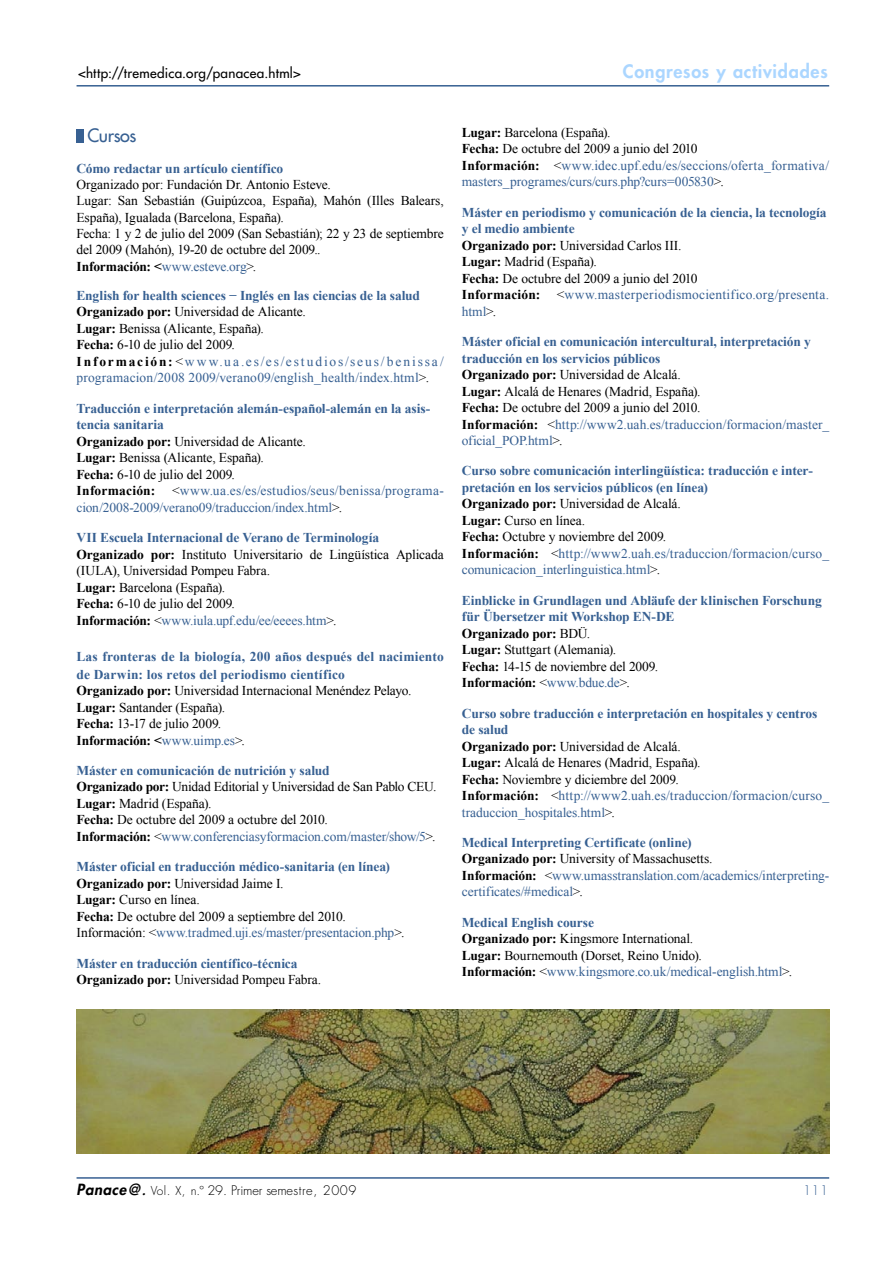
<style>
.page{position:relative;width:893px;height:1263px;background:#fff}
.page>*{position:absolute;margin:0;border:0;box-sizing:border-box;transform-origin:0 0}
.t1{font:800 18px "Futura Std";letter-spacing:.04em;color:#abd6ff}
.t2{font:500 18px "Futura Std";letter-spacing:-.02em;color:#376092}
.t3{font:13.5px/16.5px "Times New Roman";letter-spacing:-.01em;color:#000}
.t4{font:700 13.5px/16.5px "Times New Roman";letter-spacing:-.01em;color:#376092}
.t5{font:13.5px/16.5px "Times New Roman";color:#376092}
.t6{font:700 13.5px/18px "Times New Roman";letter-spacing:.01em;color:#376092}
.t7{font:500 13.5px "Futura Std";letter-spacing:.025em;color:#000}
.t8{font:300 12.9px "Futura Std";letter-spacing:-.015em;color:#000}
.t9{font:300 12.9px "Futura Std";color:#376092}
.s1{font-weight:700}
.s2{color:#376092}
.s3{font-weight:700;color:#000}
.s4{color:#000}
.s5{font-weight:400;color:#000}
.s6{font-weight:700;color:#376092}
.s7{font-weight:400}
.s8{font-weight:800;font-style:italic;font-size:15px}
.s9{font-weight:800;font-style:italic;font-size:12px}
.s10{font-size:12px}
</style>
<div class="page">
<hr style="left:77px;top:1177px;width:752px;height:2px;background:#376092">
<hr style="left:77px;top:85px;width:752px;height:2px;background:#376092">
<div style="left:77px;top:129px;width:7px;height:13px;background:#376092"></div>
<img style="left:77px;top:1009px;width:752px;height:144px">
<p class="t7" style="left:78px;top:65px;width:224px">&lt;http://tremedica.org/panacea.html&gt;</p>
<h1 class="t1" style="left:623px;top:60px;width:206px">Congresos y actividades</h1>
<h1 class="t2" style="left:87px;top:124px;width:51px">Cursos</h1>
<p class="t4" style="left:77px;top:159px;width:208px">Cómo redactar un artículo científico</p>
<p class="t3" style="left:77px;top:176px;width:369px">Organizado por: Fundación Dr. Antonio Esteve.<br>Lugar: San Sebastián (Guipúzcoa, España), Mahón (Illes Balears, España), Igualada (Barcelona, España).<br>Fecha: 1 y 2 de julio del 2009 (San Sebastián); 22 y 23 de septiembre del 2009 (Mahón), 19-20 de octubre del 2009..<br><span class="s1">Información: &lt;</span><span class="s2">www.esteve.org</span>&gt;.</p>
<p class="t5" style="left:77px;top:287px;width:369px"><span class="s1">English for health sciences − Inglés en las ciencias de la salud </span><span class="s3">Organizado por:</span> <span class="s4">Universidad de Alicante.<br></span><span class="s3">Lugar:</span> <span class="s4">Benissa (Alicante, España).<br></span><span class="s3">Fecha:</span> <span class="s4">6-10 de julio del 2009.<br></span><span class="s3">Información:</span><span class="s4">&lt;</span>www.ua.es/es/estudios/seus/benissa/ programacion/2008 2009/verano09/english_health/index.html<span class="s4">&gt;.</span></p>
<p class="t4" style="left:77px;top:400px;width:355px">Traducción e interpretación alemán-español-alemán en la asis&shy;tencia sanitaria<br><span class="s4">Organizado por:</span> <span class="s5">Universidad de Alicante.<br></span><span class="s4">Lugar:</span> <span class="s5">Benissa (Alicante, España).<br></span><span class="s4">Fecha:</span> <span class="s5">6-10 de julio del 2009.<br></span><span class="s4">Información:</span></p>
<p class="t5" style="left:77px;top:482px;width:369px;text-indent:96px"><span class="s4">&lt;</span>www.ua.es/es/estudios/seus/benissa/programa&shy;cion/2008-2009/verano09/traduccion/index.html<span class="s4">&gt;.</span></p>
<p class="t3" style="left:77px;top:529px;width:369px"><span class="s6">VII Escuela Internacional de Verano de Terminología </span><span class="s1">Organizado por:</span> Instituto Universitario de Lingüística Aplicada (IULA), Universidad Pompeu Fabra.<br><span class="s1">Lugar:</span> Barcelona (España).<br><span class="s1">Fecha:</span> 6-10 de julio del 2009.<br><span class="s1">Información:</span> &lt;<span class="s2">www.iula.upf.edu/ee/eeees.htm</span>&gt;.</p>
<p class="t6" style="left:77px;top:647px;width:369px">Las fronteras de la biología, 200 años después del nacimiento de Darwin: los retos del periodismo científico</p>
<p class="t3" style="left:77px;top:682px;width:336px"><span class="s1">Organizado por:</span> Universidad Internacional Menéndez Pelayo.<br><span class="s1">Lugar:</span> Santander (España).<br><span class="s1">Fecha:</span> 13-17 de julio 2009.<br><span class="s1">Información: &lt;</span><span class="s2">www.uimp.es</span>&gt;.</p>
<p class="t3" style="left:77px;top:762px;width:361px"><span class="s6">Máster en comunicación de nutrición y salud<br></span><span class="s1">Organizado por:</span> Unidad Editorial y Universidad de San Pablo CEU.<br><span class="s1">Lugar:</span> Madrid (España).<br><span class="s1">Fecha:</span> De octubre del 2009 a octubre del 2010.<br><span class="s1">Información:</span> &lt;<span class="s2">www.conferenciasyformacion.com/master/show/5</span>&gt;.</p>
<p class="t3" style="left:77px;top:858px;width:329px"><span class="s6">Máster oficial en traducción médico-sanitaria (en línea)<br></span><span class="s1">Organizado por:</span> Universidad Jaime I.<br><span class="s1">Lugar:</span> Curso en línea.<br><span class="s1">Fecha:</span> De octubre del 2009 a septiembre del 2010.<br>Información: &lt;<span class="s2">www.tradmed.uji.es/master/presentacion.php</span>&gt;.</p>
<p class="t4" style="left:77px;top:954px;width:246px">Máster en traducción científico-técnica<br><span class="s4">Organizado por:</span> <span class="s5">Universidad Pompeu Fabra.</span></p>
<p class="t5" style="left:462px;top:124px;width:369px"><span class="s3">Lugar:</span> <span class="s4">Barcelona (España).<br></span><span class="s3">Fecha:</span> <span class="s4">De octubre del 2009 a junio del 2010<br></span><span class="s3">Información:</span> <span class="s4">&lt;</span>www.idec.upf.edu/es/seccions/oferta_formativa/ masters_programes/curs/curs.php?curs=005830<span class="s4">&gt;.</span></p>
<p class="t4" style="left:462px;top:204px;width:369px">Máster en periodismo y comunicación de la ciencia, la tecnología y el medio ambiente<br><span class="s4">Organizado por:</span> <span class="s5">Universidad Carlos III.<br></span><span class="s4">Lugar:</span> <span class="s5">Madrid (España).<br></span><span class="s4">Fecha:</span> <span class="s5">De octubre del 2009 a junio del 2010<br></span><span class="s4">Información:</span> <span class="s5">&lt;</span><span class="s7">www.masterperiodismocientifico.org/presenta. html</span><span class="s5">&gt;.</span></p>
<p class="t4" style="left:462px;top:333px;width:369px">Máster oficial en comunicación intercultural, interpretación y traducción en los servicios públicos<br><span class="s4">Organizado por:</span> <span class="s5">Universidad de Alcalá.<br></span><span class="s4">Lugar:</span> <span class="s5">Alcalá de Henares (Madrid, España).<br></span><span class="s4">Fecha:</span> <span class="s5">De octubre del 2009 a junio del 2010.<br></span><span class="s4">Información:</span> <span class="s5">&lt;</span><span class="s7">http://www2.uah.es/traduccion/formacion/master_ oficial_POP.html</span><span class="s5">&gt;.</span></p>
<p class="t4" style="left:462px;top:462px;width:369px">Curso sobre comunicación interlingüística: traducción e inter&shy;pretación en los servicios públicos (en línea)<br><span class="s4">Organizado por:</span> <span class="s5">Universidad de Alcalá.<br></span><span class="s4">Lugar:</span> <span class="s5">Curso en línea.<br></span><span class="s4">Fecha:</span> <span class="s5">Octubre y noviembre del 2009.<br></span><span class="s4">Información:</span> <span class="s5">&lt;</span><span class="s7">http://www2.uah.es/traduccion/formacion/curso_ comunicacion_interlinguistica.html</span><span class="s5">&gt;.</span></p>
<p class="t4" style="left:462px;top:592px;width:361px">Einblicke in Grundlagen und Abläufe der klinischen Forschung für Übersetzer mit Workshop EN-DE<br><span class="s4">Organizado por:</span> <span class="s5">BDÜ.<br></span><span class="s4">Lugar:</span> <span class="s5">Stuttgart (Alemania).<br></span><span class="s4">Fecha:</span> <span class="s5">14-15 de noviembre del 2009.<br></span><span class="s4">Información:</span> <span class="s5">&lt;</span><span class="s7">www.bdue.de</span><span class="s5">&gt;.</span></p>
<p class="t3" style="left:462px;top:705px;width:369px"><span class="s6">Curso sobre traducción e interpretación en hospitales y centros de salud<br></span><span class="s1">Organizado por:</span> Universidad de Alcalá.<br><span class="s1">Lugar:</span> Alcalá de Henares (Madrid, España).<br><span class="s1">Fecha:</span> Noviembre y diciembre del 2009.<br><span class="s1">Información:</span> &lt;<span class="s2">http://www2.uah.es/traduccion/formacion/curso_ traduccion_hospitales.html</span>&gt;.</p>
<p class="t5" style="left:462px;top:834px;width:369px"><span class="s1">Medical Interpreting Certificate (online)<br></span><span class="s3">Organizado por:</span> <span class="s4">University of Massachusetts.<br></span><span class="s3">Información:</span> <span class="s4">&lt;</span>www.umasstranslation.com/academics/interpreting&shy;certificates/#medical<span class="s4">&gt;.</span></p>
<p class="t3" style="left:462px;top:914px;width:332px"><span class="s6">Medical English course<br></span><span class="s1">Organizado por:</span> Kingsmore International.<br><span class="s1">Lugar:</span> Bournemouth (Dorset, Reino Unido).<br><span class="s1">Información:</span> &lt;<span class="s2">www.kingsmore.co.uk/medical-english.html</span>&gt;.</p>
<p class="t8" style="left:77px;top:1182px;width:281px"><span class="s8">Panace@</span><span class="s9">.</span> <span class="s10">Vol. X, n.º</span> 29. Primer semestre, 2009</p>
<p class="t9" style="left:803px;top:1182px;width:8px">111</p>
</div>
